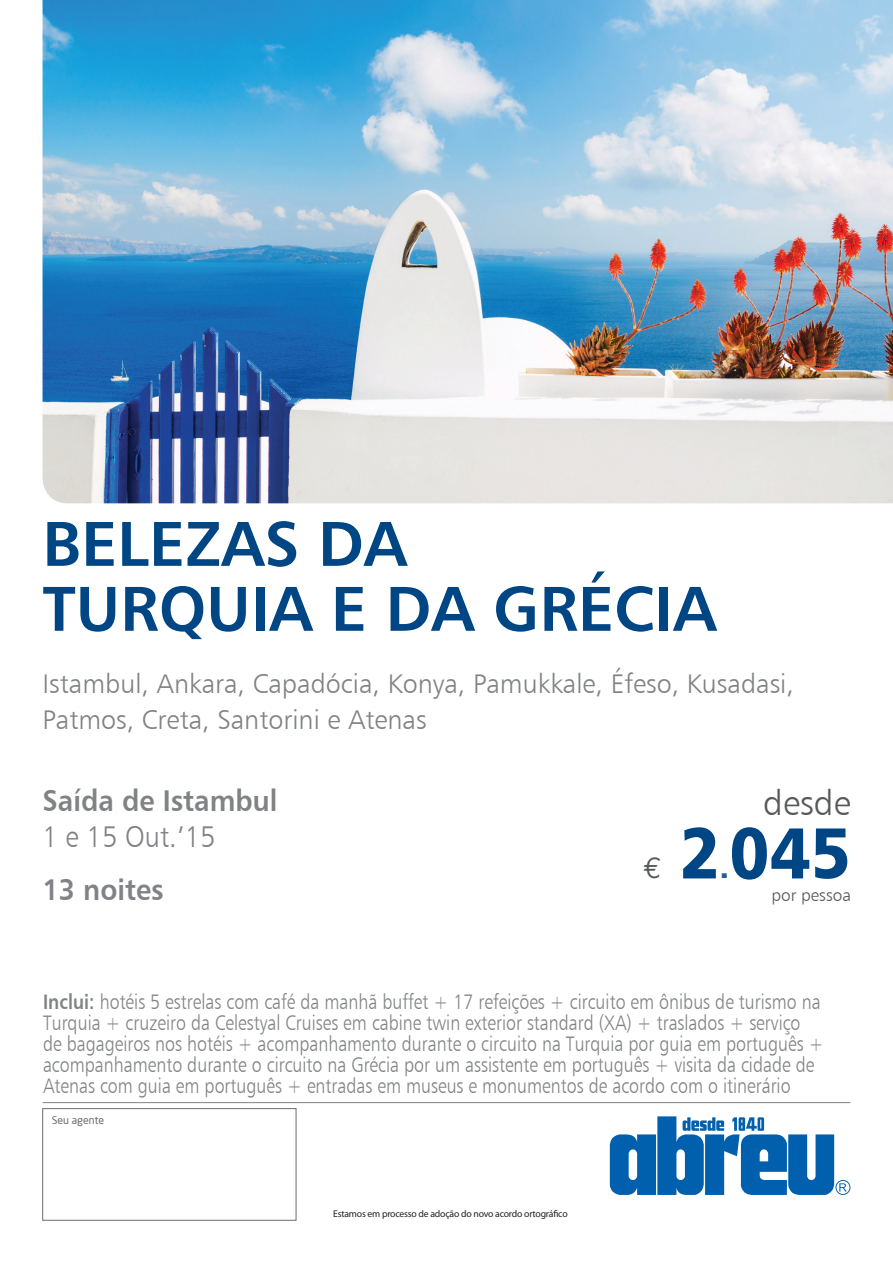
<style>
.page{position:relative;width:893px;height:1263px;background:#fff}
.page>*{position:absolute;margin:0;border:0;box-sizing:border-box;transform-origin:0 0}
.t1{font:72px "Humanist 777 BT Black B";color:#004684;scale:.91 1}
.t2{font:63.15px/64.9px "Humanist 777 BT Bold B";color:#004684}
.t3{font:34.95px "Humanist 777 BT Light B";color:#57585a}
.t4{font:30px "Humanist 777 BT Bold B";color:#808285;scale:.91 1}
.t5{font:30px "Humanist 777 BT Light B";color:#808285;scale:.91 1}
.t6{font:30px "Euro Mono";color:#57585a}
.t7{font:30px "Humanist 777 BT Black B";color:#255d97}
.t8{font:27px/36px "Humanist 777 BT Light B";color:#808285}
.t9{font:21px/21px "Humanist 777 BT Light B";color:#808285;scale:.85 1}
.t10{font:17.1px "Humanist 777 BT Light B";color:#57585a}
.t11{font:10.5px "Neo Sans";color:#6c6d70}
.t12{font:9.75px "Myriad Pro";letter-spacing:-.02em;color:#231f20}
.s1{font-family:"Humanist 777 BT Bold B"}
</style>
<div class="page">
<hr style="left:43px;top:1102px;width:807px;height:1px;background:#808285">
<div style="left:43px;top:1108px;width:253px;height:112px;border:1px solid #6c6d70"></div>
<img style="left:43px;top:0;width:850px;height:503px">
<svg style="left:610px;top:1116px;width:240px;height:79px"></svg>
<h2 class="t2" style="left:43px;top:510px;width:675px">BELEZAS DA<br>TURQUIA E DA GRÉCIA</h2>
<p class="t8" style="left:43px;top:665px;width:753px">Istambul, Ankara, Capadócia, Konya, Pamukkale, Éfeso, Kusadasi,<br>Patmos, Creta, Santorini e Atenas</p>
<h3 class="t4" style="left:43px;top:782px;width:260px">Saída de Istambul</h3>
<h3 class="t5" style="left:43px;top:818px;width:191px">1 e 15 Out.’15</h3>
<h3 class="t4" style="left:43px;top:871px;width:135px">13 noites</h3>
<h3 class="t6" style="left:644px;top:850px;width:20px">€</h3>
<h3 class="t3" style="left:763px;top:782px;width:89px">desde</h3>
<h1 class="t1" style="left:679px;top:807px;width:190px">2045</h1>
<h3 class="t7" style="left:720px;top:849px;width:11px">.</h3>
<p class="t10" style="left:771px;top:884px;width:81px">por pessoa</p>
<p class="t9" style="left:43px;top:991px;width:920px"><span class="s1">Inclui:</span> hotéis 5 estrelas com café da manhã buffet + 17 refeições + circuito em ônibus de turismo na Turquia + cruzeiro da Celestyal Cruises em cabine twin exterior standard (XA) + traslados + serviço de bagageiros nos hotéis + acompanhamento durante o circuito na Turquia por guia em português + acompanhamento durante o circuito na Grécia por um assistente em português + visita da cidade de Atenas com guia em português + entradas em museus e monumentos de acordo com o itinerário</p>
<p class="t11" style="left:52px;top:1114px;width:54px">Seu agente</p>
<p class="t12" style="left:333px;top:1208px;width:236px">Estamos em processo de adoção do novo acordo ortográfico</p>
</div>
